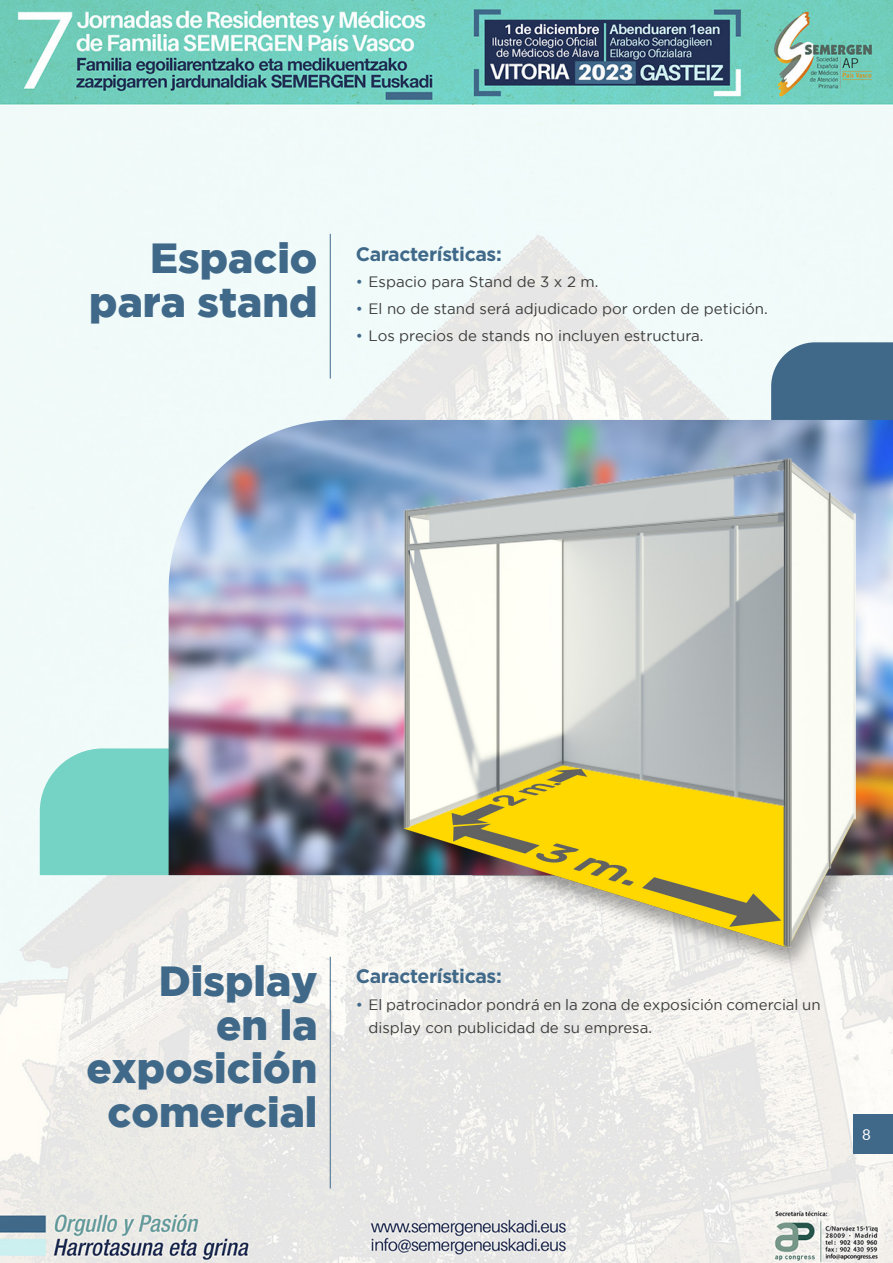
<style>
.page{position:relative;width:893px;height:1263px;background:#fff}
.page>*{position:absolute;margin:0;border:0;box-sizing:border-box;transform-origin:0 0}
.t1{font:900 42px/43.5px "Gotham";color:#406989;text-align:right}
.t2{font:700 19.5px "Gotham";letter-spacing:-.02em;color:#406989}
.t3{font:15px/22.5px "Gotham";color:#3c3c3b}
.t4{font:15px "Lato";color:#fff}
.s1{color:#406989}
</style>
<div class="page">
<img style="left:0;top:0;width:893px;height:1263px">
<div style="left:853px;top:1114px;width:40px;height:39px;background:#406989"></div>
<div style="left:771px;top:342px;width:122px;height:78px;background:#406989"></div>
<div style="left:40px;top:748px;width:129px;height:127px;background:#75d3c5"></div>
<hr style="left:330px;top:234px;width:1px;height:145px;background:#406989">
<hr style="left:330px;top:957px;width:1px;height:231px;background:#406989">
<img style="left:169px;top:420px;width:724px;height:563px">
<h1 class="t1" style="left:89px;top:235px;width:230px">Espacio para stand</h1>
<h2 class="t2" style="left:356px;top:242px;width:148px">Características:</h2>
<p class="t3" style="left:356px;top:271px;width:244px"><span class="s1">•</span> Espacio para Stand de 3 x 2 m.</p>
<p class="t3" style="left:356px;top:297px;width:414px"><span class="s1">•</span> El no de stand será adjudicado por orden de petición.</p>
<p class="t3" style="left:356px;top:324px;width:349px"><span class="s1">•</span> Los precios de stands no incluyen estructura.</p>
<h1 class="t1" style="left:87px;top:958px;width:232px">Display<br>en la exposición comercial</h1>
<h2 class="t2" style="left:356px;top:965px;width:148px">Características:</h2>
<p class="t3" style="left:368px;top:993px;width:454px;text-indent:-13px"><span class="s1">•</span> El patrocinador pondrá en la zona de exposición comercial un display con publicidad de su empresa.</p>
<p class="t4" style="left:862px;top:1124px;width:10px">8</p>
</div>
